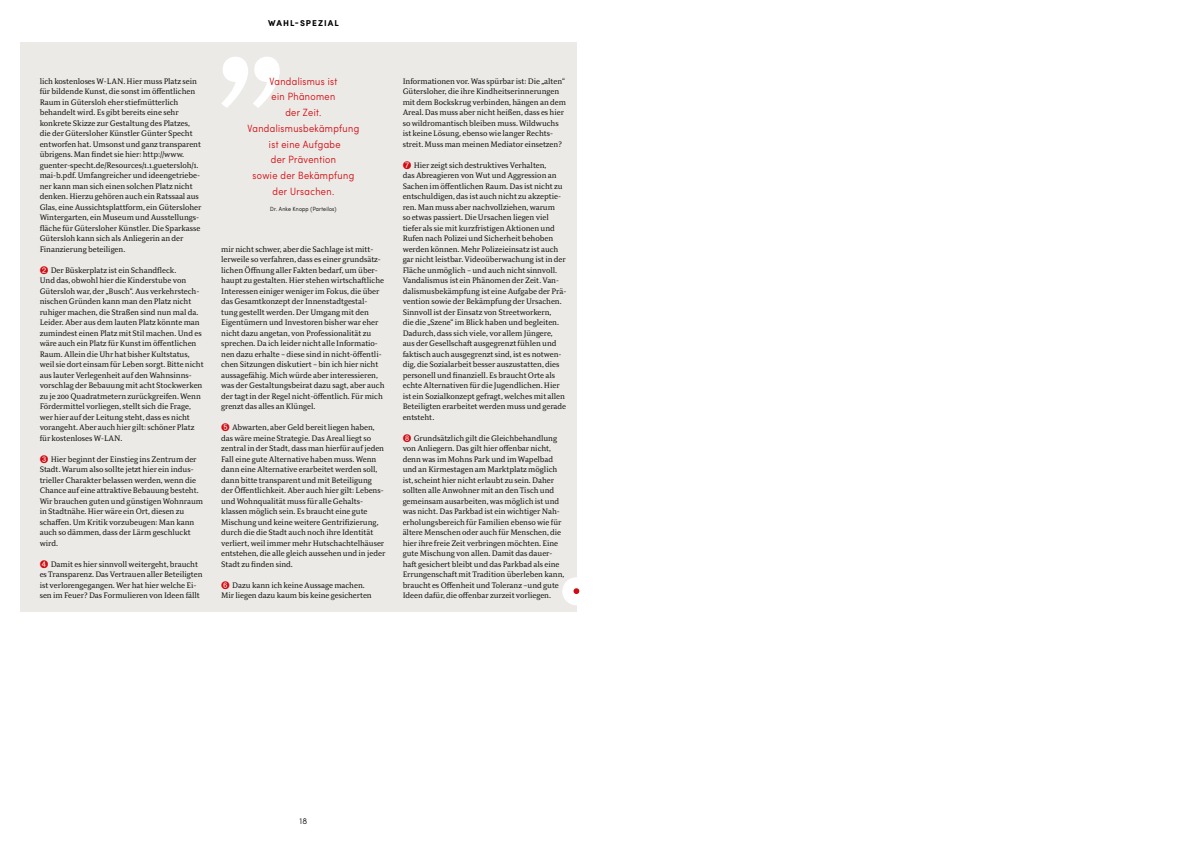
<style>
.page{position:relative;width:1191px;height:842px;background:#fff}
.page>*{position:absolute;margin:0;border:0;box-sizing:border-box;transform-origin:0 0}
.t1{font:300 condensed 10.5px/15.8px "Sofia Pro";letter-spacing:.035em;color:#d20a11;text-align:center}
.t2{font:700 8.5px "Sofia Pro";letter-spacing:.12em;color:#000}
.t3{font:300 8.5px "Sofia Pro";color:#000}
.t4{font:300 8px/10.5px "Diogenes";letter-spacing:-.01em;color:#000}
.t5{font:300 condensed 6px "Sofia Pro";letter-spacing:.035em;color:#000}
.s1{color:#d20a11}
</style>
<div class="page">
<div style="left:20px;top:43px;width:556px;height:569px;background:#eceae6"></div>
<div style="left:562px;top:577px;width:28px;height:28px;background:#fff;border-radius:50%"></div>
<svg style="left:573px;top:588px;width:6px;height:6px"></svg>
<svg style="left:221px;top:57px;width:59px;height:51px"></svg>
<p class="t2" style="left:268px;top:17px;width:72px">WAHL-SPEZIAL</p>
<p class="t4" style="left:40px;top:76px;width:163px">lich kostenloses W-LAN. Hier muss Platz sein für bildende Kunst, die sonst im öffentlichen Raum in Gütersloh eher stiefmütterlich behandelt wird. Es gibt bereits eine sehr konkrete Skizze zur Gestaltung des Platzes, die der Gütersloher Künstler Günter Specht entworfen hat. Umsonst und ganz transparent übrigens. Man findet sie hier: http://www. guenter-specht.de/Resources/1.1.guetersloh/1. mai-b.pdf. Umfangreicher und ideengetriebe&shy;ner kann man sich einen solchen Platz nicht denken. Hierzu gehören auch ein Ratssaal aus Glas, eine Aussichtsplattform, ein Gütersloher Wintergarten, ein Museum und Ausstellungs&shy;fläche für Gütersloher Künstler. Die Sparkasse Gütersloh kann sich als Anliegerin an der Finanzierung beteiligen.</p>
<p class="t4" style="left:40px;top:265px;width:165px"><span class="s1">➋</span> Der Büskerplatz ist ein Schandfleck.<br>Und das, obwohl hier die Kinderstube von Gütersloh war, der „Busch“. Aus verkehrstech&shy;nischen Gründen kann man den Platz nicht ruhiger machen, die Straßen sind nun mal da.<br>Leider. Aber aus dem lauten Platz könnte man zumindest einen Platz mit Stil machen. Und es wäre auch ein Platz für Kunst im öffentlichen Raum. Allein die Uhr hat bisher Kultstatus, weil sie dort einsam für Leben sorgt. Bitte nicht aus lauter Verlegenheit auf den Wahnsinns&shy;vorschlag der Bebauung mit acht Stockwerken zu je 200 Quadratmetern zurückgreifen. Wenn Fördermittel vorliegen, stellt sich die Frage, wer hier auf der Leitung steht, dass es nicht vorangeht. Aber auch hier gilt: schöner Platz für kostenloses W-LAN.</p>
<p class="t4" style="left:40px;top:454px;width:165px"><span class="s1">➌</span> Hier beginnt der Einstieg ins Zentrum der Stadt. Warum also sollte jetzt hier ein indus&shy;trieller Charakter belassen werden, wenn die Chance auf eine attraktive Bebauung besteht.<br>Wir brauchen guten und günstigen Wohnraum in Stadtnähe. Hier wäre ein Ort, diesen zu schaffen. Um Kritik vorzubeugen: Man kann auch so dämmen, dass der Lärm geschluckt wird.</p>
<p class="t4" style="left:40px;top:559px;width:164px"><span class="s1">➍</span> Damit es hier sinnvoll weitergeht, braucht es Transparenz. Das Vertrauen aller Beteiligten ist verlorengegangen. Wer hat hier welche Ei&shy;sen im Feuer? Das Formulieren von Ideen fällt</p>
<h1 class="t1" style="left:247px;top:73px;width:113px">Vandalismus ist<br>ein Phänomen<br>der Zeit.<br>Vandalismusbekämpfung ist eine Aufgabe<br>der Prävention<br>sowie der Bekämpfung der Ursachen.</h1>
<p class="t5" style="left:270px;top:205px;width:68px">Dr. Anke Knopp (Parteilos)</p>
<p class="t4" style="left:221px;top:244px;width:165px">mir nicht schwer, aber die Sachlage ist mitt&shy;lerweile so verfahren, dass es einer grundsätz&shy;lichen Öffnung aller Fakten bedarf, um über&shy;haupt zu gestalten. Hier stehen wirtschaftliche Interessen einiger weniger im Fokus, die über das Gesamtkonzept der Innenstadtgestal&shy;tung gestellt werden. Der Umgang mit den Eigentümern und Investoren bisher war eher nicht dazu angetan, von Professionalität zu sprechen. Da ich leider nicht alle Informatio&shy;nen dazu erhalte – diese sind in nicht-öffentli&shy;chen Sitzungen diskutiert – bin ich hier nicht aussagefähig. Mich würde aber interessieren, was der Gestaltungsbeirat dazu sagt, aber auch der tagt in der Regel nicht-öffentlich. Für mich grenzt das alles an Klüngel.</p>
<p class="t4" style="left:221px;top:423px;width:166px"><span class="s1">➎</span> Abwarten, aber Geld bereit liegen haben, das wäre meine Strategie. Das Areal liegt so zentral in der Stadt, dass man hierfür auf jeden Fall eine gute Alternative haben muss. Wenn dann eine Alternative erarbeitet werden soll, dann bitte transparent und mit Beteiligung der Öffentlichkeit. Aber auch hier gilt: Lebens&shy;und Wohnqualität muss für alle Gehalts&shy;klassen möglich sein. Es braucht eine gute Mischung und keine weitere Gentrifizierung, durch die die Stadt auch noch ihre Identität verliert, weil immer mehr Hutschachtelhäuser entstehen, die alle gleich aussehen und in jeder Stadt zu finden sind.</p>
<p class="t4" style="left:221px;top:580px;width:152px"><span class="s1">➏</span> Dazu kann ich keine Aussage machen.<br>Mir liegen dazu kaum bis keine gesicherten</p>
<p class="t4" style="left:403px;top:76px;width:165px">Informationen vor. Was spürbar ist: Die „alten“ Gütersloher, die ihre Kindheitserinnerungen mit dem Bockskrug verbinden, hängen an dem Areal. Das muss aber nicht heißen, dass es hier so wildromantisch bleiben muss. Wildwuchs ist keine Lösung, ebenso wie langer Rechts&shy;streit. Muss man meinen Mediator einsetzen?</p>
<p class="t4" style="left:403px;top:160px;width:165px"><span class="s1">➐</span> Hier zeigt sich destruktives Verhalten,<br>das Abreagieren von Wut und Aggression an Sachen im öffentlichen Raum. Das ist nicht zu entschuldigen, das ist auch nicht zu akzeptie&shy;ren. Man muss aber nachvollziehen, warum<br>so etwas passiert. Die Ursachen liegen viel tiefer als sie mit kurzfristigen Aktionen und Rufen nach Polizei und Sicherheit behoben werden können. Mehr Polizeieinsatz ist auch gar nicht leistbar. Videoüberwachung ist in der Fläche unmöglich – und auch nicht sinnvoll.<br>Vandalismus ist ein Phänomen der Zeit. Van&shy;dalismusbekämpfung ist eine Aufgabe der Prä&shy;vention sowie der Bekämpfung der Ursachen.<br>Sinnvoll ist der Einsatz von Streetworkern,<br>die die „Szene“ im Blick haben und begleiten.<br>Dadurch, dass sich viele, vor allem Jüngere, aus der Gesellschaft ausgegrenzt fühlen und faktisch auch ausgegrenzt sind, ist es notwen&shy;dig, die Sozialarbeit besser auszustatten, dies personell und finanziell. Es braucht Orte als echte Alternativen für die Jugendlichen. Hier ist ein Sozialkonzept gefragt, welches mit allen Beteiligten erarbeitet werden muss und gerade entsteht.</p>
<p class="t4" style="left:403px;top:433px;width:163px"><span class="s1">➑</span> Grundsätzlich gilt die Gleichbehandlung von Anliegern. Das gilt hier offenbar nicht, denn was im Mohns Park und im Wapelbad und an Kirmestagen am Marktplatz möglich ist, scheint hier nicht erlaubt zu sein. Daher sollten alle Anwohner mit an den Tisch und gemeinsam ausarbeiten, was möglich ist und was nicht. Das Parkbad ist ein wichtiger Nah&shy;erholungsbereich für Familien ebenso wie für ältere Menschen oder auch für Menschen, die hier ihre freie Zeit verbringen möchten. Eine gute Mischung von allen. Damit das dauer&shy;haft gesichert bleibt und das Parkbad als eine Errungenschaft mit Tradition überleben kann, braucht es Offenheit und Toleranz –und gute Ideen dafür, die offenbar zurzeit vorliegen.</p>
<p class="t3" style="left:300px;top:815px;width:9px">18</p>
</div>
